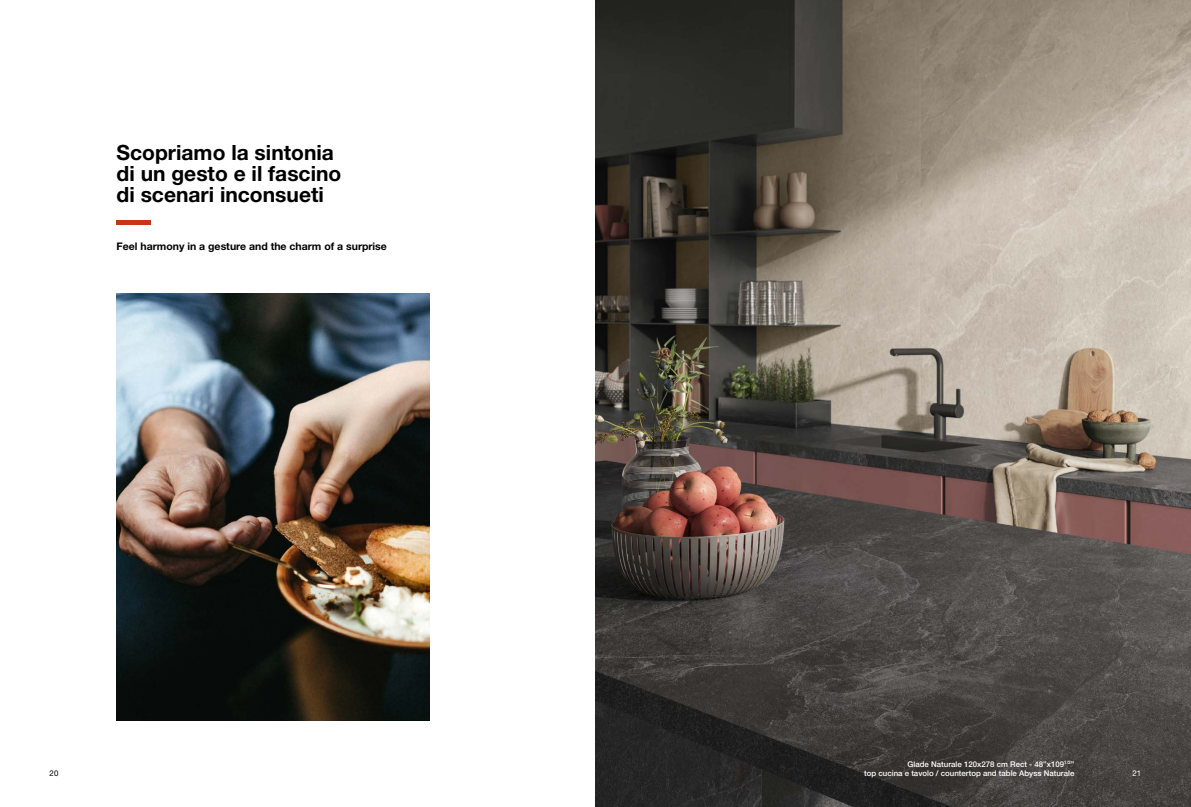
<style>
.page{position:relative;width:1191px;height:807px;background:#fff}
.page>*{position:absolute;margin:0;border:0;box-sizing:border-box;transform-origin:0 0}
.t1{font:700 21px/21px "Helvetica Neue LT Std";color:#000}
.t2{font:700 10.5px "Helvetica Neue LT Std";color:#000}
.t3{font:500 7.88px/9.5px "Helvetica Neue LT Std";color:#fff;text-align:right}
.t4{font:7.88px "Helvetica Neue LT Std";color:#000}
.t5{font:7.88px "Helvetica Neue LT Std";color:#fff}
</style>
<div class="page">
<img style="left:595px;top:0;width:596px;height:806px">
<img style="left:117px;top:293px;width:312px;height:426px">
<hr style="left:117px;top:220px;width:34px;height:4px;background:#c73417">
<h1 class="t1" style="left:117px;top:142px;width:226px">Scopriamo la sintonia di un gesto e il fascino di scenari inconsueti</h1>
<h2 class="t2" style="left:117px;top:239px;width:272px">Feel harmony in a gesture and the charm of a surprise</h2>
<p class="t3" style="left:864px;top:758px;width:212px">Glade Naturale 120x278 cm Rect - 48”x109<sup>1/2</sup>”<br>top cucina e tavolo / countertop and table Abyss Naturale</p>
<p class="t4" style="left:50px;top:768px;width:10px">20</p>
<p class="t5" style="left:1132px;top:768px;width:10px">21</p>
</div>
